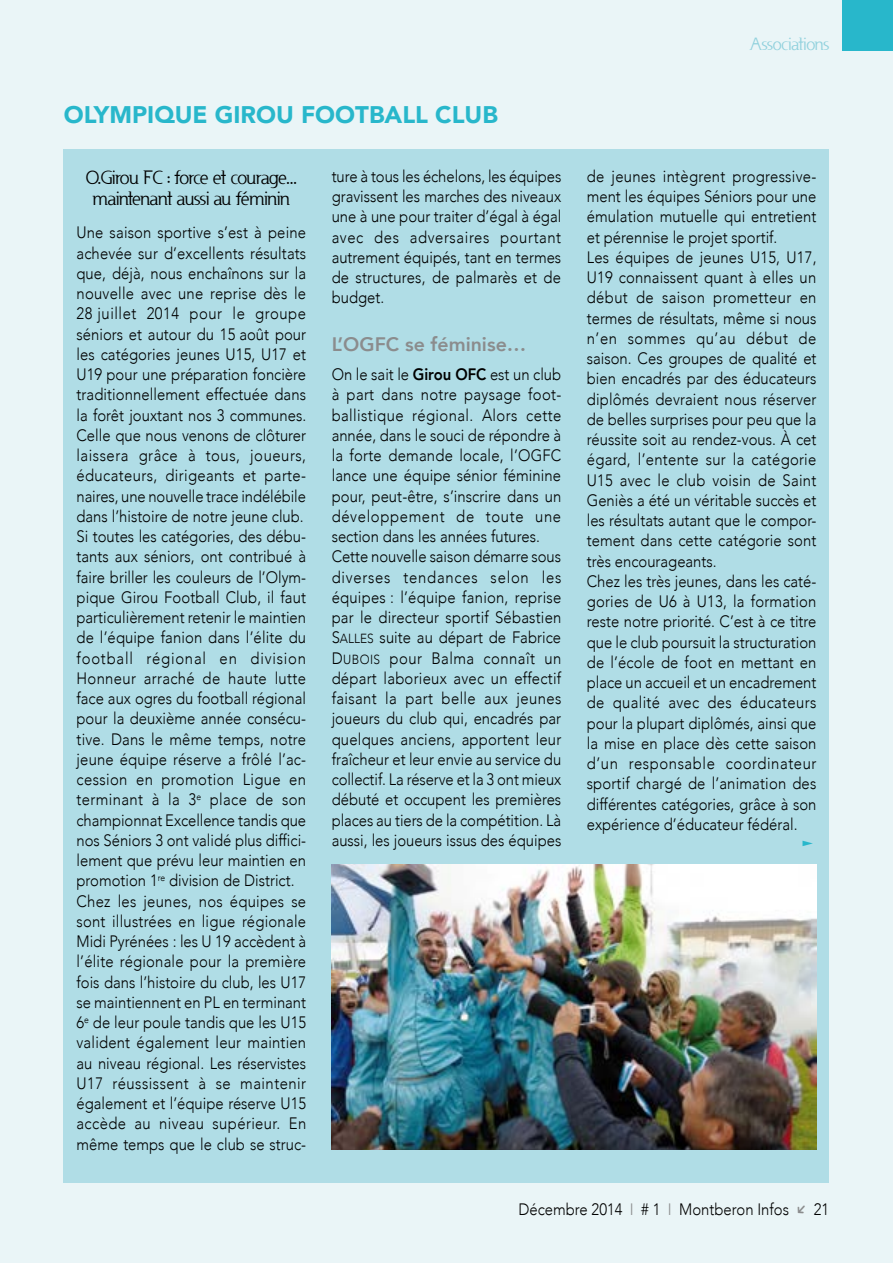
<style>
.page{position:relative;width:893px;height:1263px;background:#eaf5f7}
.page>*{position:absolute;margin:0;border:0;box-sizing:border-box;transform-origin:0 0}
.t1{font:900 24px "Avenir";color:#28b7cb}
.t2{font:800 19.5px "Avenir";color:#8b8c8d}
.t3{font:18px/21.8px "Usenet";letter-spacing:-.04em;color:#000;text-align:center}
.t4{font:300 16.5px/20.2px "Avenir";color:#000;scale:.9 1}
.t5{font:16.5px "Usenet";letter-spacing:-.015em;color:#91d1dd}
.s1{font-weight:800}
.s2{font-family:"Avenir Light SC800";font-weight:400}
.s3{font-family:"Avenir Light SC800";font-weight:400;font-size:13.2px}
.s4{color:#8b8c8d}
</style>
<div class="page">
<div style="left:842px;top:0;width:51px;height:51px;background:#28b7cb"></div>
<div style="left:64px;top:149px;width:765px;height:1033px;background:#b0dde6"></div>
<img style="left:332px;top:864px;width:484px;height:285px">
<h1 class="t1" style="left:64px;top:94px;width:436px">OLYMPIQUE GIROU FOOTBALL CLUB</h1>
<p class="t3" style="left:86px;top:166px;width:212px">O.Girou FC : force et courage… maintenant aussi au féminin</p>
<p class="t4" style="left:77px;top:223px;width:257px">Une saison sportive s’est à peine achevée sur d’excellents résultats que, déjà, nous enchaînons sur la nouvelle avec une reprise dès le 28 juillet 2014 pour le groupe séniors et autour du 15 août pour les catégories jeunes U15, U17 et U19 pour une préparation foncière traditionnellement effectuée dans la forêt jouxtant nos 3 communes.<br>Celle que nous venons de clôturer laissera grâce à tous, joueurs, éducateurs, dirigeants et parte&shy;naires, une nouvelle trace indélébile dans l’histoire de notre jeune club.<br>Si toutes les catégories, des débu&shy;tants aux séniors, ont contribué à faire briller les couleurs de l’Olym&shy;pique Girou Football Club, il faut particulièrement retenir le maintien de l’équipe fanion dans l’élite du football régional en division Honneur arraché de haute lutte face aux ogres du football régional pour la deuxième année consécu&shy;tive. Dans le même temps, notre jeune équipe réserve a frôlé l’ac&shy;cession en promotion Ligue en terminant à la 3<sup>e</sup> place de son championnat Excellence tandis que nos Séniors 3 ont validé plus diffici&shy;lement que prévu leur maintien en promotion 1<sup>re</sup> division de District.<br>Chez les jeunes, nos équipes se sont illustrées en ligue régionale Midi Pyrénées : les U 19 accèdent à l’élite régionale pour la première fois dans l’histoire du club, les U17 se maintiennent en PL en terminant 6<sup>e</sup> de leur poule tandis que les U15 valident également leur maintien au niveau régional. Les réservistes U17 réussissent à se maintenir également et l’équipe réserve U15 accède au niveau supérieur. En même temps que le club se struc-</p>
<p class="t4" style="left:332px;top:166px;width:257px;text-align:justify">ture à tous les échelons, les équipes gravissent les marches des niveaux une à une pour traiter d’égal à égal avec des adversaires pourtant autrement équipés, tant en termes de structures, de palmarès et de budget.</p>
<p class="t2" style="left:332px;top:327px;width:196px">L’OGFC se féminise…</p>
<p class="t4" style="left:332px;top:364px;width:257px">On le sait le <span class="s1">Girou OFC</span> est un club à part dans notre paysage foot&shy;ballistique régional. Alors cette année, dans le souci de répondre à la forte demande locale, l’OGFC lance une équipe sénior féminine pour, peut-être, s’inscrire dans un développement de toute une section dans les années futures.<br>Cette nouvelle saison démarre sous diverses tendances selon les équipes : l’équipe fanion, reprise par le directeur sportif Sébastien <span class="s2">S</span><span class="s3">ALLES</span> suite au départ de Fabrice <span class="s2">D</span><span class="s3">UBOIS</span> pour Balma connaît un départ laborieux avec un effectif faisant la part belle aux jeunes joueurs du club qui, encadrés par quelques anciens, apportent leur fraîcheur et leur envie au service du collectif. La réserve et la 3 ont mieux débuté et occupent les premières places au tiers de la compétition. Là aussi, les joueurs issus des équipes</p>
<p class="t5" style="left:749px;top:33px;width:81px">Associations</p>
<p class="t4" style="left:587px;top:166px;width:257px">de jeunes intègrent progressive&shy;ment les équipes Séniors pour une émulation mutuelle qui entretient et pérennise le projet sportif.<br>Les équipes de jeunes U15, U17,<br>U19 connaissent quant à elles un début de saison prometteur en termes de résultats, même si nous n’en sommes qu’au début de saison. Ces groupes de qualité et bien encadrés par des éducateurs diplômés devraient nous réserver de belles surprises pour peu que la réussite soit au rendez-vous. À cet égard, l’entente sur la catégorie<br>U15 avec le club voisin de Saint<br>Geniès a été un véritable succès et les résultats autant que le compor&shy;tement dans cette catégorie sont très encourageants.<br>Chez les très jeunes, dans les caté&shy;gories de U6 à U13, la formation reste notre priorité. C’est à ce titre que le club poursuit la structuration de l’école de foot en mettant en place un accueil et un encadrement de qualité avec des éducateurs pour la plupart diplômés, ainsi que la mise en place dès cette saison d’un responsable coordinateur sportif chargé de l’animation des différentes catégories, grâce à son expérience d’éducateur fédéral.</p>
<p class="t4" style="left:518px;top:1199px;width:302px">Décembre 2014 <span class="s4">I</span> # 1 <span class="s4">I</span> Montberon Infos</p>
<p class="t4" style="left:814px;top:1199px;width:19px">21</p>
</div>
